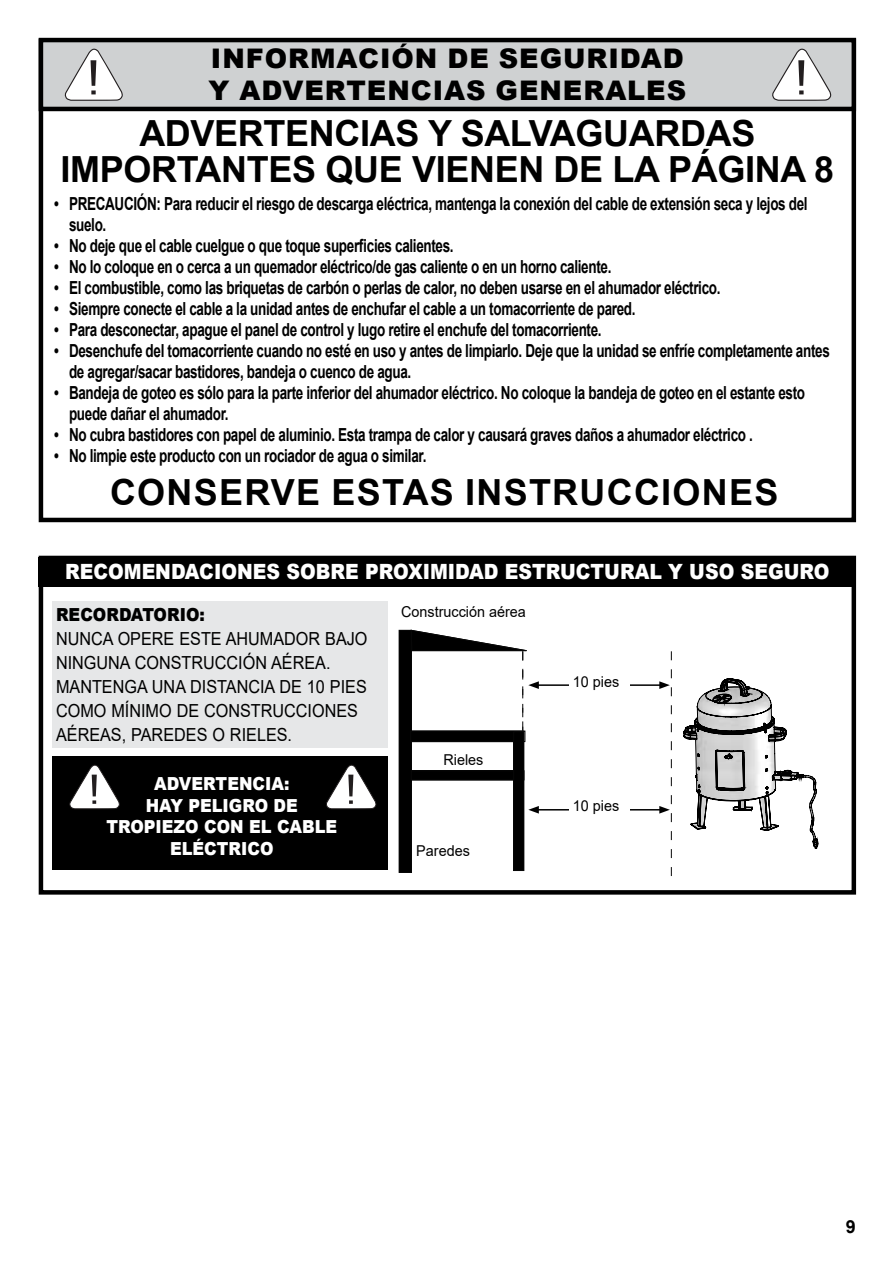
<style>
.page{position:relative;width:893px;height:1263px;background:#fff}
.page>*{position:absolute;margin:0;border:0;box-sizing:border-box;transform-origin:0 0}
.t1{font:700 36px/36px "Arial";letter-spacing:-.01em;color:#000;text-align:center}
.t2{font:700 36px "Arial";letter-spacing:.035em;color:#000}
.t3{font:900 27px/32.4px "Arial";letter-spacing:.035em;color:#000}
.t4{font:900 21px "Arial";color:#fff;scale:.9 1}
.t5{font:700 18px/21px "Arial";letter-spacing:-.025em;color:#000;scale:.75 1}
.t6{font:18px/24px "Arial";color:#000;scale:.9 1}
.t7{font:900 18px/21.8px "Arial";color:#fff;text-align:center;scale:.9 1}
.t8{font:900 18px "Arial";color:#000;scale:.9 1}
.t9{font:700 18px "Arial";letter-spacing:-.025em;color:#000}
.t10{font:15px "Arial";color:#000;scale:.96 1}
</style>
<div class="page">
<div style="left:39px;top:39px;width:817px;height:483px;border:4px solid #000"></div>
<div style="left:41px;top:40px;width:813px;height:69px;background:#cfd1d2"></div>
<div style="left:39px;top:38px;width:817px;height:73px;border:4px solid #000"></div>
<svg style="left:64px;top:49px;width:59px;height:52px"></svg>
<svg style="left:772px;top:49px;width:60px;height:52px"></svg>
<svg style="left:684px;top:678px;width:134px;height:170px"></svg>
<div style="left:52px;top:756px;width:336px;height:114px;background:#000"></div>
<div style="left:52px;top:601px;width:336px;height:147px;background:#e6e7e8"></div>
<div style="left:39px;top:557px;width:817px;height:29px;background:#000"></div>
<div style="left:399px;top:630px;width:12px;height:242px;background:#000"></div>
<div style="left:513px;top:731px;width:11px;height:140px;border:1px solid #080808"></div>
<hr style="left:536px;top:809px;width:126px;height:1px;background:#000">
<hr style="left:536px;top:684px;width:126px;height:2px;background:#000">
<svg style="left:410px;top:629px;width:129px;height:241px"></svg>
<svg style="left:659px;top:651px;width:13px;height:225px"></svg>
<div style="left:569px;top:800px;width:60px;height:21px;background:#fff"></div>
<div style="left:569px;top:676px;width:60px;height:21px;background:#fff"></div>
<div style="left:39px;top:556px;width:817px;height:339px;border:4px solid #000"></div>
<svg style="left:326px;top:765px;width:51px;height:44px"></svg>
<svg style="left:69px;top:765px;width:51px;height:44px"></svg>
<h2 class="t3" style="left:208px;top:41px;width:479px">INFORMACIÓN DE SEGURIDAD<br>Y ADVERTENCIAS GENERALES</h2>
<h1 class="t1" style="left:60px;top:116px;width:775px">ADVERTENCIAS Y SALVAGUARDAS<br>IMPORTANTES QUE VIENEN DE LA PÁGINA 8</h1>
<p class="t5" style="left:69px;top:193px;width:986px;text-indent:-15px">• PRECAUCIÓN: Para reducir el riesgo de descarga eléctrica, mantenga la conexión del cable de extensión seca y lejos del suelo.</p>
<p class="t5" style="left:54px;top:235px;width:534px">• No deje que el cable cuelgue o que toque superficies calientes.</p>
<p class="t5" style="left:54px;top:256px;width:745px">• No lo coloque en o cerca a un quemador eléctrico/de gas caliente o en un horno caliente.</p>
<p class="t5" style="left:54px;top:277px;width:890px">• El combustible, como las briquetas de carbón o perlas de calor, no deben usarse en el ahumador eléctrico.</p>
<p class="t5" style="left:54px;top:298px;width:777px">• Siempre conecte el cable a la unidad antes de enchufar el cable a un tomacorriente de pared.</p>
<p class="t5" style="left:54px;top:319px;width:732px">• Para desconectar, apague el panel de control y lugo retire el enchufe del tomacorriente.</p>
<p class="t5" style="left:69px;top:340px;width:1016px;text-indent:-15px">• Desenchufe del tomacorriente cuando no esté en uso y antes de limpiarlo. Deje que la unidad se enfríe completamente antes de agregar/sacar bastidores, bandeja o cuenco de agua.</p>
<p class="t5" style="left:69px;top:382px;width:983px;text-indent:-15px">• Bandeja de goteo es sólo para la parte inferior del ahumador eléctrico. No coloque la bandeja de goteo en el estante esto puede dañar el ahumador.</p>
<p class="t5" style="left:54px;top:424px;width:933px">• No cubra bastidores con papel de aluminio. Esta trampa de calor y causará graves daños a ahumador eléctrico .</p>
<p class="t5" style="left:54px;top:445px;width:498px">• No limpie este producto con un rociador de agua o similar.</p>
<h1 class="t2" style="left:110px;top:466px;width:670px">CONSERVE ESTAS INSTRUCCIONES</h1>
<p class="t4" style="left:65px;top:557px;width:851px">RECOMENDACIONES SOBRE PROXIMIDAD ESTRUCTURAL Y USO SEGURO</p>
<p class="t8" style="left:56px;top:601px;width:167px">RECORDATORIO:</p>
<p class="t6" style="left:56px;top:626px;width:348px">NUNCA OPERE ESTE AHUMADOR BAJO<br>NINGUNA CONSTRUCCIÓN AÉREA.<br>MANTENGA UNA DISTANCIA DE 10 PIES<br>COMO MÍNIMO DE CONSTRUCCIONES<br>AÉREAS, PAREDES O RIELES.</p>
<p class="t7" style="left:106px;top:772px;width:258px">ADVERTENCIA:<br>HAY PELIGRO DE<br>TROPIEZO CON EL CABLE<br>ELÉCTRICO</p>
<p class="t10" style="left:401px;top:601px;width:132px">Construcción aérea</p>
<p class="t10" style="left:443px;top:749px;width:43px">Rieles</p>
<p class="t10" style="left:416px;top:840px;width:57px">Paredes</p>
<p class="t10" style="left:573px;top:672px;width:50px">10 pies</p>
<p class="t10" style="left:573px;top:796px;width:50px">10 pies</p>
<p class="t9" style="left:846px;top:1214px;width:12px">9</p>
</div>
